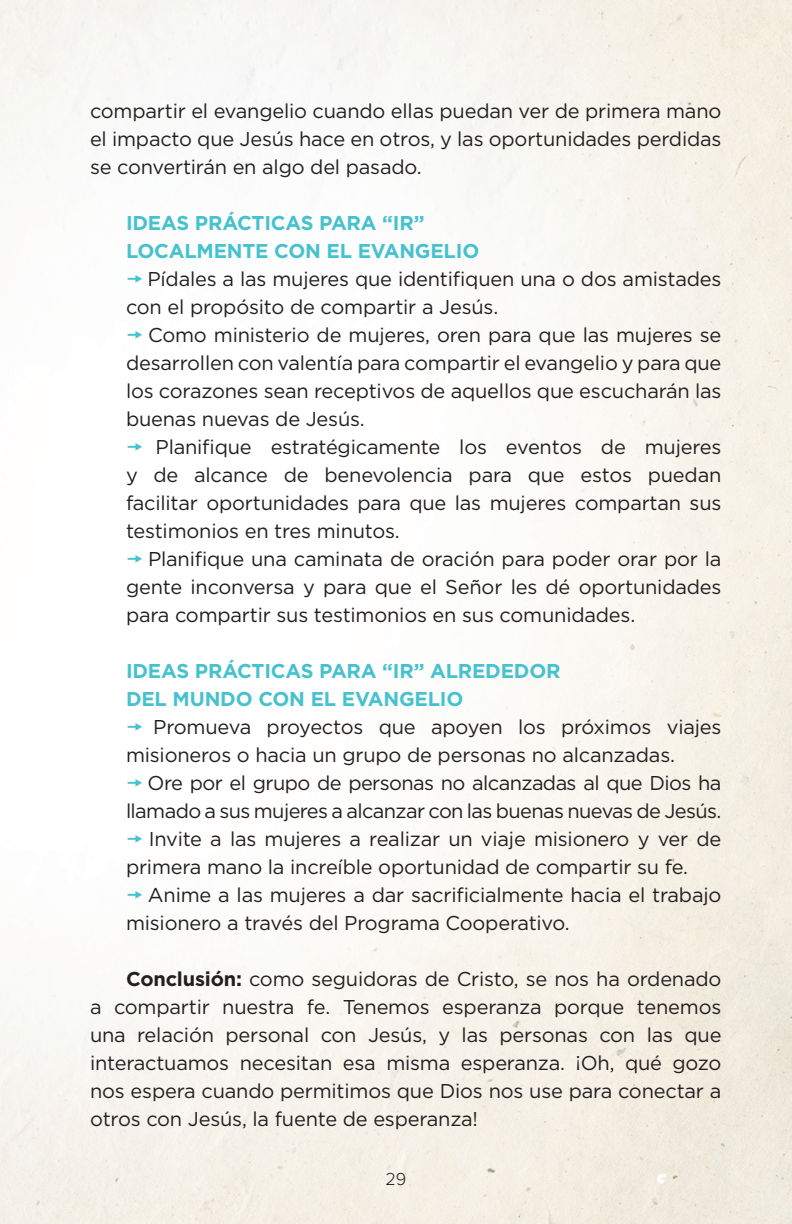
<style>
.page{position:relative;width:792px;height:1224px;background:#fff}
.page>*{position:absolute;margin:0;border:0;box-sizing:border-box;transform-origin:0 0}
.body{font:20px/28px "Gotham";letter-spacing:-.01em;color:#231f20;text-align:justify}
.Para_Header{font:700 20px "Gotham";letter-spacing:-.01em;color:#46c2ce}
.body-2{font:20px/28px "Gotham";letter-spacing:-.03em;color:#231f20;text-align:right}
.t1{font:300 18px "Proxima Nova";color:#231f20}
.s1{font-weight:700}
</style>
<div class="page">
<svg style="left:657px;top:1174px;width:9px;height:10px"></svg>
<p class="body" style="left:90px;top:97px;width:633px">compartir el evangelio cuando ellas puedan ver de primera mano el impacto que Jesús hace en otros, y las oportunidades perdidas se convertirán en algo del pasado.</p>
<p class="Para_Header" style="left:126px;top:210px;width:300px">IDEAS PRÁCTICAS PARA “IR”</p>
<p class="Para_Header" style="left:126px;top:238px;width:355px">LOCALMENTE CON EL EVANGELIO</p>
<p class="body" style="left:126px;top:265px;width:597px;text-indent:21px">Pídales a las mujeres que identifiquen una o dos amistades con el propósito de compartir a Jesús.</p>
<p class="body" style="left:126px;top:321px;width:597px;text-indent:22px">Como ministerio de mujeres, oren para que las mujeres se desarrollen con valentía para compartir el evangelio y para que los corazones sean receptivos de aquellos que escucharán las buenas nuevas de Jesús.</p>
<p class="body" style="left:126px;top:433px;width:597px;text-indent:30px">Planifique estratégicamente los eventos de mujeres y de alcance de benevolencia para que estos puedan facilitar oportunidades para que las mujeres compartan sus testimonios en tres minutos.</p>
<p class="body" style="left:126px;top:545px;width:597px;text-indent:22px">Planifique una caminata de oración para poder orar por la gente inconversa y para que el Señor les dé oportunidades para compartir sus testimonios en sus comunidades.</p>
<p class="Para_Header" style="left:126px;top:658px;width:436px">IDEAS PRÁCTICAS PARA “IR” ALREDEDOR</p>
<p class="Para_Header" style="left:126px;top:686px;width:339px">DEL MUNDO CON EL EVANGELIO</p>
<p class="body" style="left:126px;top:713px;width:597px;text-indent:27px">Promueva proyectos que apoyen los próximos viajes misioneros o hacia un grupo de personas no alcanzadas.</p>
<p class="body-2" style="left:126px;top:769px;width:597px">Ore por el grupo de personas no alcanzadas al que Dios ha llamado a sus mujeres a alcanzar con las buenas nuevas de Jesús.</p>
<p class="body" style="left:126px;top:825px;width:597px;text-indent:23px">Invite a las mujeres a realizar un viaje misionero y ver de primera mano la increíble oportunidad de compartir su fe.</p>
<p class="body" style="left:126px;top:881px;width:597px;text-indent:22px">Anime a las mujeres a dar sacrificialmente hacia el trabajo misionero a través del Programa Cooperativo.</p>
<p class="body" style="left:90px;top:965px;width:633px;text-indent:36px"><span class="s1">Conclusión:</span> como seguidoras de Cristo, se nos ha ordenado a compartir nuestra fe. Tenemos esperanza porque tenemos una relación personal con Jesús, y las personas con las que interactuamos necesitan esa misma esperanza. ¡Oh, qué gozo nos espera cuando permitimos que Dios nos use para conectar a otros con Jesús, la fuente de esperanza!</p>
<p class="t1" style="left:386px;top:1170px;width:22px">29</p>
</div>
